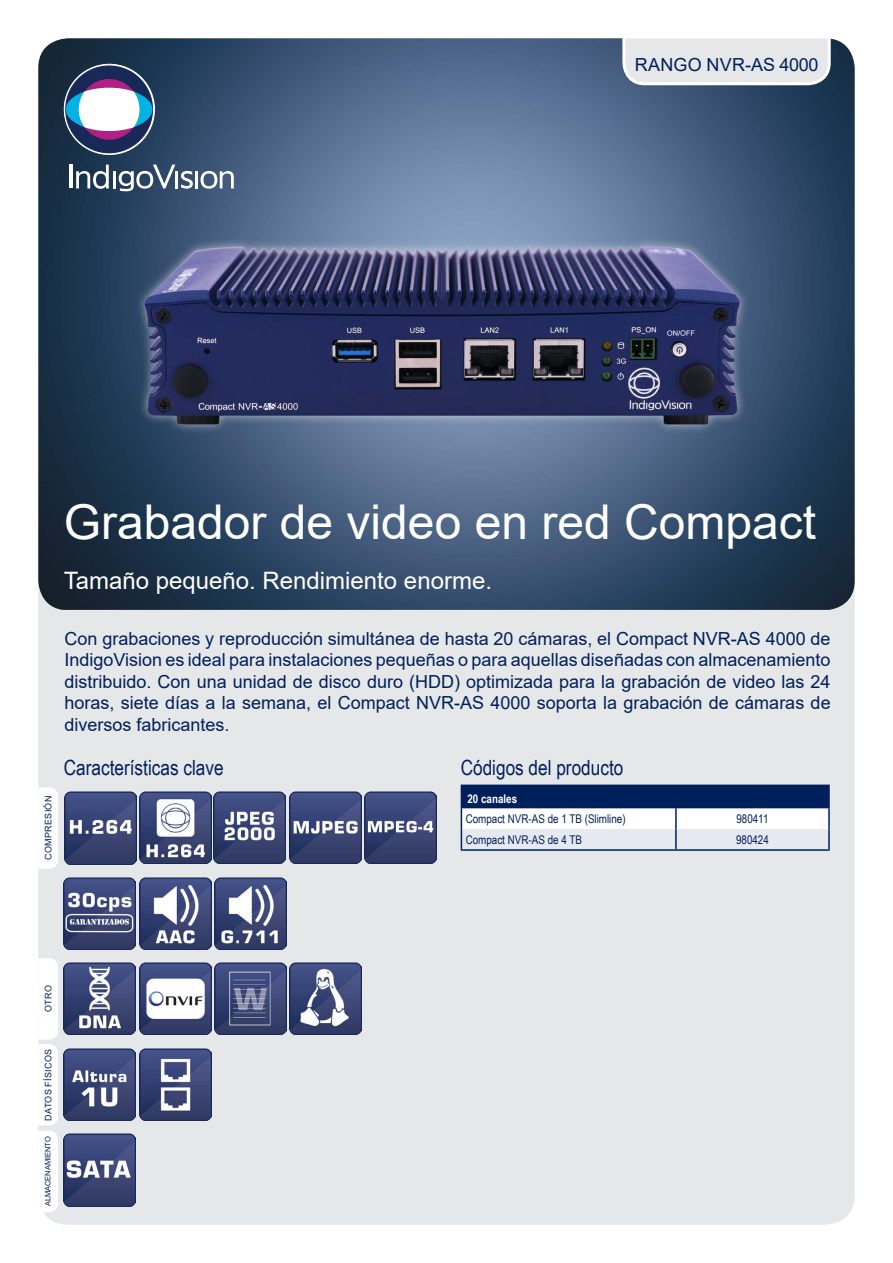
<style>
.page{position:relative;width:893px;height:1263px;background:#fff}
.page>*{position:absolute;margin:0;border:0;box-sizing:border-box;transform-origin:0 0}
.t1{font:48px "Arial";color:#fff}
.t2{font:24px "Arial";color:#fff}
.t3{font:21px "Arial Narrow";color:#00205c}
.t4{font:18px/21.6px "Arial";color:#00205c;text-align:justify}
.t5{font:12px "Arial Narrow";color:#00205c}
.t6{font:700 12px "Arial Narrow";color:#fff}
.t7{font:9px "Arial";letter-spacing:.035em;color:#00205c}
.t8{font:7.5px "Arial";letter-spacing:-.005em;color:#00205c}
</style>
<div class="page">
<div style="left:38px;top:610px;width:817px;height:615px;background:#e6e7e8"></div>
<svg style="left:38px;top:787px;width:20px;height:82px"></svg>
<svg style="left:38px;top:958px;width:20px;height:167px"></svg>
<svg style="left:38px;top:1131px;width:20px;height:81px"></svg>
<img style="left:38px;top:38px;width:817px;height:572px">
<svg style="left:181px;top:171px;width:12px;height:18px"></svg>
<hr style="left:69px;top:164px;width:3px;height:24px;background:#fff">
<svg style="left:76px;top:165px;width:33px;height:24px"></svg>
<hr style="left:113px;top:171px;width:3px;height:17px;background:#fff">
<svg style="left:119px;top:165px;width:56px;height:26px"></svg>
<hr style="left:175px;top:171px;width:3px;height:17px;background:#fff">
<hr style="left:195px;top:171px;width:3px;height:17px;background:#fff">
<svg style="left:201px;top:171px;width:33px;height:18px"></svg>
<svg style="left:64px;top:64px;width:90px;height:90px"></svg>
<div style="left:66px;top:66px;width:86px;height:87px;background:#182957;border-radius:50%"></div>
<div style="left:79px;top:79px;width:60px;height:61px;background:#b41f85;border-radius:50%"></div>
<div style="left:66px;top:88px;width:86px;height:43px;background:#00b3e2;border-radius:50%"></div>
<svg style="left:79px;top:88px;width:61px;height:43px"></svg>
<svg style="left:621px;top:38px;width:211px;height:49px"></svg>
<hr style="left:461px;top:784px;width:215px;height:2px;background:#00205c">
<hr style="left:676px;top:784px;width:154px;height:2px;background:#00205c">
<hr style="left:828px;top:786px;width:2px;height:22px;background:#00205c">
<hr style="left:828px;top:808px;width:2px;height:21px;background:#00205c">
<svg style="left:461px;top:786px;width:368px;height:63px"></svg>
<hr style="left:675px;top:829px;width:2px;height:20px;background:#00205c">
<hr style="left:828px;top:829px;width:2px;height:20px;background:#00205c">
<hr style="left:461px;top:849px;width:215px;height:2px;background:#00205c">
<hr style="left:676px;top:849px;width:154px;height:2px;background:#00205c">
<img style="left:290px;top:792px;width:72px;height:72px">
<img style="left:214px;top:792px;width:72px;height:72px">
<img style="left:365px;top:792px;width:72px;height:72px">
<img style="left:64px;top:877px;width:72px;height:72px">
<img style="left:139px;top:792px;width:72px;height:72px">
<img style="left:215px;top:877px;width:72px;height:72px">
<img style="left:64px;top:792px;width:72px;height:72px">
<img style="left:139px;top:877px;width:73px;height:72px">
<img style="left:139px;top:963px;width:72px;height:72px">
<img style="left:215px;top:963px;width:72px;height:72px">
<img style="left:290px;top:963px;width:72px;height:72px">
<img style="left:64px;top:1048px;width:72px;height:72px">
<img style="left:139px;top:1048px;width:72px;height:72px">
<img style="left:64px;top:963px;width:72px;height:72px">
<img style="left:64px;top:1134px;width:72px;height:72px">
<p class="t4" style="left:635px;top:54px;width:185px">RANGO NVR-AS 4000</p>
<h1 class="t1" style="left:64px;top:489px;width:754px">Grabador de video en red Compact</h1>
<h2 class="t2" style="left:64px;top:564px;width:430px">Tamaño pequeño. Rendimiento enorme.</h2>
<p class="t7" style="left:42px;top:860px;width:66px;rotate:-90deg">COMPRESIÓN</p>
<p class="t4" style="left:65px;top:627px;width:768px">Con grabaciones y reproducción simultánea de hasta 20 cámaras, el Compact NVR-AS 4000 de IndigoVision es ideal para instalaciones pequeñas o para aquellas diseñadas con almacenamiento distribuido. Con una unidad de disco duro (HDD) optimizada para la grabación de video las 24 horas, siete días a la semana, el Compact NVR-AS 4000 soporta la grabación de cámaras de diversos fabricantes.</p>
<p class="t3" style="left:64px;top:752px;width:161px">Características clave</p>
<p class="t3" style="left:461px;top:753px;width:164px">Códigos del producto</p>
<p class="t6" style="left:467px;top:789px;width:51px">20 canales</p>
<p class="t5" style="left:466px;top:810px;width:162px">Compact NVR-AS de 1 TB (Slimline)</p>
<p class="t5" style="left:736px;top:810px;width:34px">980411</p>
<p class="t5" style="left:466px;top:831px;width:118px">Compact NVR-AS de 4 TB</p>
<p class="t5" style="left:736px;top:831px;width:34px">980424</p>
<p class="t7" style="left:42px;top:1012px;width:28px;rotate:-90deg">OTRO</p>
<p class="t7" style="left:42px;top:1121px;width:73px;rotate:-90deg">DATOS FÍSICOS</p>
<p class="t8" style="left:43px;top:1206px;width:71px;rotate:-90deg">ALMACENAMIENTO</p>
</div>
